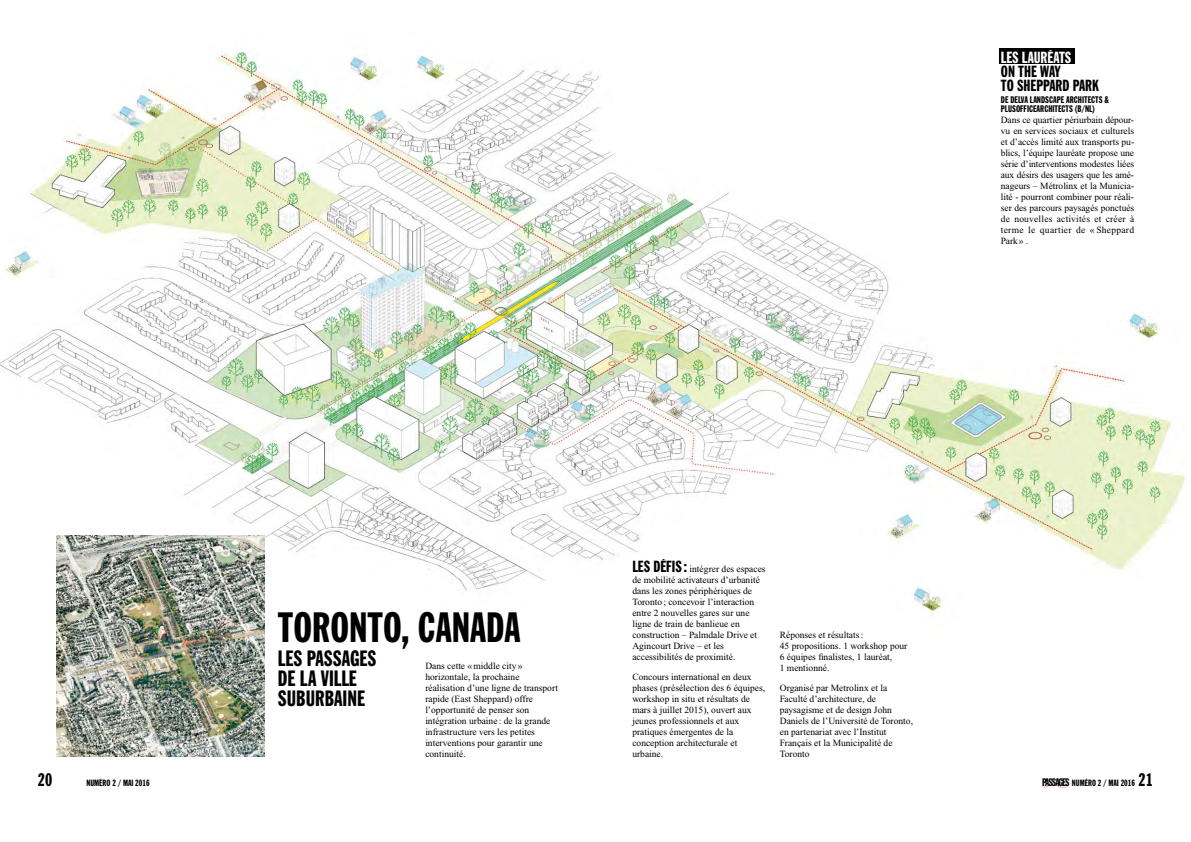
<style>
.page{position:relative;width:1191px;height:842px;background:#fff}
.page>*{position:absolute;margin:0;border:0;box-sizing:border-box;transform-origin:0 0}
.t1{font:700 42px "Franklin Gothic Accents Shannon";color:#000}
.t2{font:700 22px/20px "Franklin Gothic Accents Shannon";color:#000}
.t3{font:700 18px "Franklin Gothic Accents Shannon";color:#000}
.t4{font:700 16px/14px "Franklin Gothic Accents Shannon";color:#000}
.t5{font:700 16px "Franklin Gothic Accents Shannon";color:#fff}
.t6{font:700 10.9px "Franklin Gothic Accents Shannon";color:#000}
.t7{font:9.5px/11px "Times New Roman";color:#000}
.t8{font:700 9.5px/9px "Franklin Gothic Accents Shannon";color:#000}
.t9{font:700 9px "Franklin Gothic Accents Shannon";color:#000}
.s1{font-family:"Franklin Gothic Accents Shannon";font-weight:700;font-size:16px}
.s2{font-size:10.9px}
.s3{font-size:18px}
</style>
<div class="page">
<svg style="left:1042px;top:785px;width:6px;height:3px"></svg>
<svg style="left:1056px;top:785px;width:11px;height:3px"></svg>
<img style="left:0;top:48px;width:1186px;height:588px">
<div style="left:278px;top:609px;width:252px;height:37px;background:#fff"></div>
<img style="left:57px;top:536px;width:207px;height:221px">
<div style="left:999px;top:48px;width:75px;height:16px;background:#000"></div>
<h3 class="t5" style="left:1000px;top:48px;width:29px">LES LAURÉAT</h3>
<h3 class="t5" style="left:1065px;top:48px;width:8px">S</h3>
<h3 class="t4" style="left:1000px;top:64px;width:99px">ON THE WAY<br>TO SHEPPARD PARK</h3>
<p class="t8" style="left:1000px;top:95px;width:14px">DE DELVA</p>
<p class="t8" style="left:1000px;top:95px;width:109px;text-indent:29px">LANDSCAPE ARCHITECTS &amp;<br>PLUSOFFICEARCHITECTS (B/NL)</p>
<p class="t7" style="left:1000px;top:114px;width:135px;text-align:justify">Dans ce quartier périurbain dépour&shy;vu en services sociaux et culturels et d’accès limité aux transports pu&shy;blics, l’équipe lauréate propose une série d’interventions modestes liées aux désirs des usagers que les amé&shy;nageurs – Métrolinx et la Municia&shy;lité - pourront combiner pour réali&shy;ser des parcours paysagés ponctués de nouvelles activités et créer à terme le quartier de « Sheppard Park» .</p>
<h1 class="t1" style="left:278px;top:602px;width:19px">TORO</h1>
<h1 class="t1" style="left:349px;top:602px;width:139px">NTO, CANADA</h1>
<h2 class="t2" style="left:278px;top:649px;width:100px">LES PASSAGES<br>DE LA VILLE<br>SUBURBAINE</h2>
<p class="t7" style="left:425px;top:660px;width:134px">Dans cette «middle city» horizontale, la prochaine réalisation d’une ligne de transport rapide (East Sheppard) offre l’opportunité de penser son intégration urbaine : de la grande infrastructure vers les petites interventions pour garantir une continuité.</p>
<p class="t7" style="left:632px;top:563px;width:135px"><span class="s1">LES DÉFIS :</span> intégrer des espaces de mobilité activateurs d’urbanité dans les zones périphériques de<br>Toronto; concevoir l’interaction entre 2 nouvelles gares sur une ligne de train de banlieue en construction – Palmdale Drive et<br>Agincourt Drive – et les accessibilités de proximité.</p>
<p class="t7" style="left:632px;top:671px;width:134px">Concours international en deux phases (présélection des 6 équipes, workshop in situ et résultats de mars à juillet 2015), ouvert aux jeunes professionnels et aux pratiques émergentes de la conception architecturale et urbaine.</p>
<p class="t7" style="left:780px;top:630px;width:129px">Réponses et résultats:<br>45 propositions. 1 workshop pour<br>6 équipes finalistes, 1 lauréat,<br>1 mentionné.</p>
<p class="t7" style="left:780px;top:683px;width:135px">Organisé par Metrolinx et la<br>Faculté d’architecture, de paysagisme et de design John<br>Daniels de l’Université de Toronto, en partenariat avec l’Institut<br>Français et la Municipalité de<br>Toronto</p>
<p class="t9" style="left:1045px;top:777px;width:109px"><span class="s2">AS AGES</span> NUMÉRO 2 / MAI 2016 <span class="s3">21</span></p>
<h3 class="t3" style="left:38px;top:769px;width:16px">20</h3>
<p class="t9" style="left:86px;top:777px;width:65px">NUMÉRO 2 / MAI 2016</p>
<p class="t6" style="left:1042px;top:776px;width:16px">P S</p>
</div>
